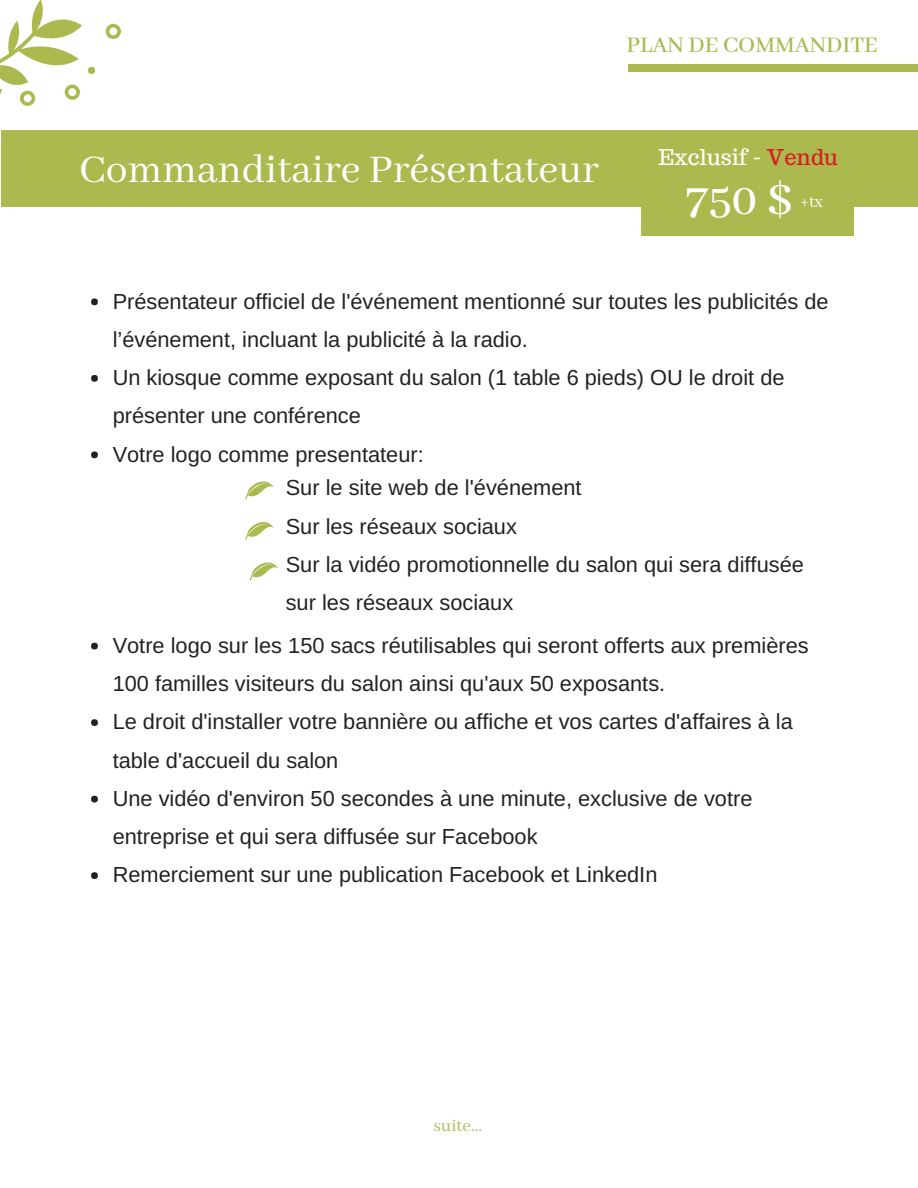
<style>
.page{position:relative;width:918px;height:1188px;background:#fff}
.page>*{position:absolute;margin:0;border:0;box-sizing:border-box;transform-origin:0 0}
.t1{font:500 49.8px "Abhaya Libre";color:#fff}
.t2{font:43.65px "Abhaya Libre";color:#fff}
.t3{font:500 24.9px "Abhaya Libre";color:#abb94f}
.t4{font:21.75px/38.2px "Arimo";color:#222}
.t5{font:21.75px "Trocchi";color:#fff}
.t6{font:18.75px "Abhaya Libre";color:#abb94f}
.t7{font:18.75px "Abhaya Libre";color:#fff}
.s1{color:#dc1b21}
</style>
<div class="page">
<div style="left:628px;top:64px;width:290px;height:8px;background:#abb94f"></div>
<div style="left:91px;top:643px;width:7px;height:6px;background:#222;border-radius:50%"></div>
<div style="left:91px;top:719px;width:7px;height:7px;background:#222;border-radius:50%"></div>
<div style="left:91px;top:796px;width:7px;height:6px;background:#222;border-radius:50%"></div>
<div style="left:91px;top:872px;width:7px;height:7px;background:#222;border-radius:50%"></div>
<svg style="left:0;top:0;width:121px;height:459px"></svg>
<div style="left:1px;top:130px;width:917px;height:77px;background:#abb94f"></div>
<div style="left:641px;top:159px;width:213px;height:77px;background:#abb94f"></div>
<svg style="left:245px;top:522px;width:28px;height:18px"></svg>
<svg style="left:250px;top:562px;width:28px;height:18px"></svg>
<svg style="left:245px;top:482px;width:28px;height:18px"></svg>
<p class="t3" style="left:627px;top:31px;width:253px">PLAN DE COMMANDITE</p>
<h2 class="t2" style="left:79px;top:146px;width:521px">Commanditaire Présentateur</h2>
<p class="t5" style="left:658px;top:143px;width:181px">Exclusif - <span class="s1">Vendu</span></p>
<h1 class="t1" style="left:686px;top:172px;width:109px">750 $</h1>
<p class="t7" style="left:800px;top:191px;width:24px">+tx</p>
<p class="t4" style="left:113px;top:282px;width:718px">Présentateur officiel de l'événement mentionné sur toutes les publicités de l’événement, incluant la publicité à la radio.<br>Un kiosque comme exposant du salon (1 table 6 pieds) OU le droit de présenter une conférence<br>Votre logo comme presentateur:</p>
<p class="t4" style="left:286px;top:469px;width:520px">Sur le site web de l'événement<br>Sur les réseaux sociaux<br>Sur la vidéo promotionnelle du salon qui sera diffusée sur les réseaux sociaux</p>
<p class="t4" style="left:113px;top:626px;width:698px">Votre logo sur les 150 sacs réutilisables qui seront offerts aux premières 100 familles visiteurs du salon ainsi qu'aux 50 exposants.<br>Le droit d'installer votre bannière ou affiche et vos cartes d'affaires à la table d'accueil du salon<br>Une vidéo d'environ 50 secondes à une minute, exclusive de votre entreprise et qui sera diffusée sur Facebook<br>Remerciement sur une publication Facebook et LinkedIn</p>
<p class="t6" style="left:434px;top:1115px;width:50px">suite...</p>
</div>
